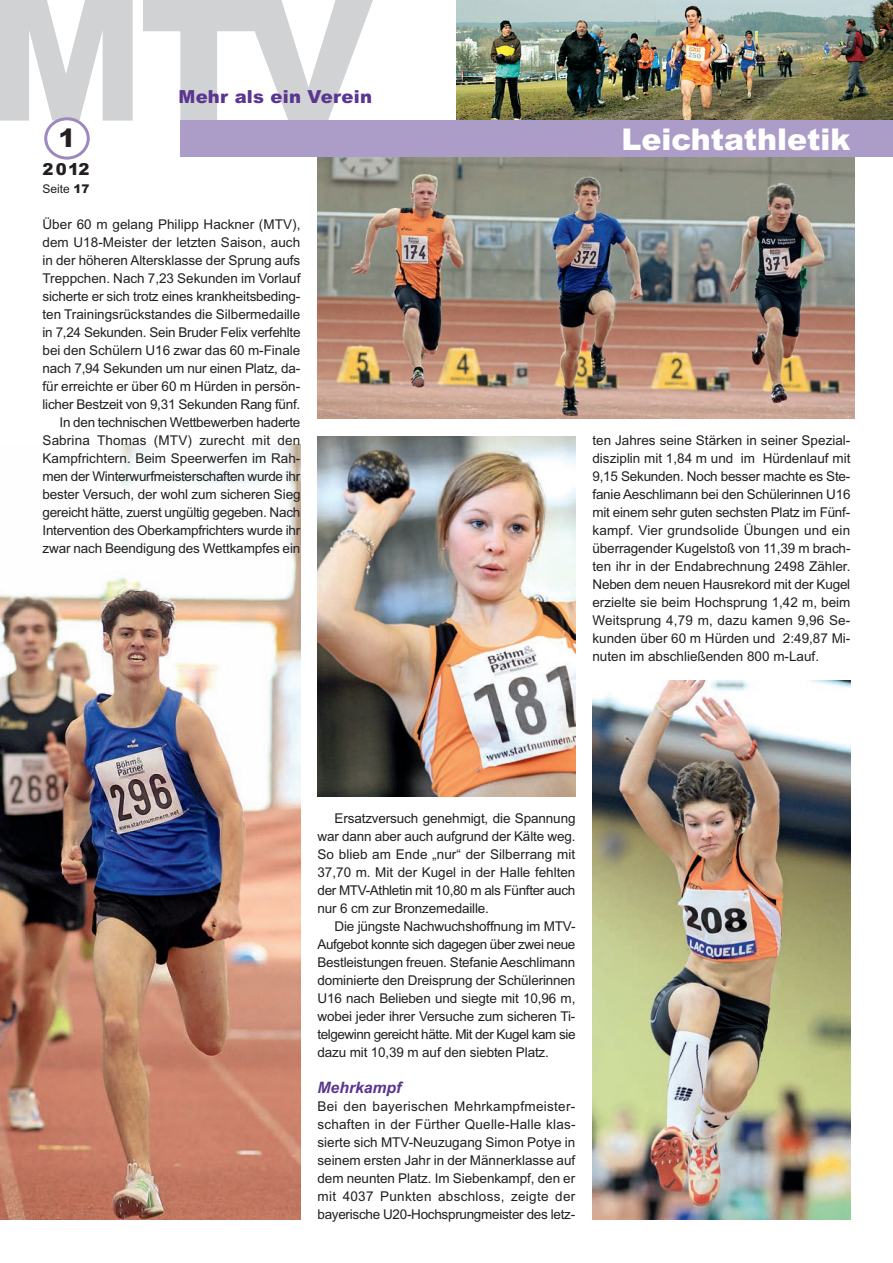
<style>
.page{position:relative;width:893px;height:1263px;background:#fff}
.page>*{position:absolute;margin:0;border:0;box-sizing:border-box;transform-origin:0 0}
.t1{font:900 30px "Arial";color:#fff}
.t2{font:900 25.5px "Arial";color:#231f20}
.t3{font:900 18px "Arial";letter-spacing:.015em;color:#5a3690}
.t4{font:900 16.5px "Arial";color:#231f20}
.t5{font:italic 700 15.75px "Arial";color:#5a3690}
.t6{font:13.5px/18px "Arial";letter-spacing:-.01em;color:#231f20;text-align:justify}
.t7{font:12px "Arial";color:#231f20}
.s1{font-weight:900}
</style>
<div class="page">
<img style="left:456px;top:0;width:437px;height:121px">
<svg style="left:143px;top:0;width:234px;height:121px"></svg>
<svg style="left:1px;top:0;width:132px;height:160px"></svg>
<hr style="left:0;top:121px;width:1px;height:36px;background:#ac9cc8">
<img style="left:0;top:445px;width:300px;height:774px">
<img style="left:317px;top:437px;width:258px;height:359px">
<img style="left:317px;top:157px;width:537px;height:261px">
<div style="left:180px;top:121px;width:713px;height:36px;background:#ac9cc8"></div>
<img style="left:592px;top:680px;width:258px;height:539px">
<h2 class="t2" style="left:58px;top:122px;width:19px">1</h2>
<h3 class="t3" style="left:178px;top:85px;width:195px">Mehr als ein Verein</h3>
<p class="t4" style="left:43px;top:159px;width:48px">2012</p>
<p class="t7" style="left:43px;top:184px;width:48px">Seite <span class="s1">17</span></p>
<p class="t6" style="left:43px;top:216px;width:259px;text-align:right">Über 60 m gelang Philipp Hackner (MTV), dem U18-Meister der letzten Saison, auch in der höheren Altersklasse der Sprung aufs Treppchen. Nach 7,23 Sekunden im Vorlauf sicherte er sich trotz eines krankheitsbeding&shy;ten Trainingsrückstandes die Silbermedaille in 7,24 Sekunden. Sein Bruder Felix verfehlte bei den Schülern U16 zwar das 60 m-Finale nach 7,94 Sekunden um nur einen Platz, da&shy;für erreichte er über 60 m Hürden in persön&shy;licher Bestzeit von 9,31 Sekunden Rang fünf.<br>In den technischen Wettbewerben haderte Sabrina Thomas (MTV) zurecht mit den Kampfrichtern. Beim Speerwerfen im Rah&shy;men der Winterwurfmeisterschaften wurde ihr bester Versuch, der wohl zum sicheren Sieg gereicht hätte, zuerst ungültig gegeben. Nach Intervention des Oberkampfrichters wurde ihr zwar nach Beendigung des Wettkampfes ein</p>
<h1 class="t1" style="left:621px;top:120px;width:230px">Leichtathletik</h1>
<p class="t6" style="left:592px;top:432px;width:260px">ten Jahres seine Stärken in seiner Spezial&shy;disziplin mit 1,84 m und im Hürdenlauf mit 9,15 Sekunden. Noch besser machte es Ste&shy;fanie Aeschlimann bei den Schülerinnen U16 mit einem sehr guten sechsten Platz im Fünf&shy;kampf. Vier grundsolide Übungen und ein überragender Kugelstoß von 11,39 m brach&shy;ten ihr in der Endabrechnung 2498 Zähler.<br>Neben dem neuen Hausrekord mit der Kugel erzielte sie beim Hochsprung 1,42 m, beim Weitsprung 4,79 m, dazu kamen 9,96 Se&shy;kunden über 60 m Hürden und 2:49,87 Mi&shy;nuten im abschließenden 800 m-Lauf.</p>
<p class="t6" style="left:317px;top:810px;width:260px;text-indent:17px">Ersatzversuch genehmigt, die Spannung war dann aber auch aufgrund der Kälte weg.<br>So blieb am Ende „nur“ der Silberrang mit 37,70 m. Mit der Kugel in der Halle fehlten der MTV-Athletin mit 10,80 m als Fünfter auch nur 6 cm zur Bronzemedaille.</p>
<p class="t6" style="left:317px;top:918px;width:260px;text-indent:17px">Die jüngste Nachwuchshoffnung im MTV-Aufgebot konnte sich dagegen über zwei neue Bestleistungen freuen. Stefanie Aeschlimann dominierte den Dreisprung der Schülerinnen U16 nach Belieben und siegte mit 10,96 m, wobei jeder ihrer Versuche zum sicheren Ti&shy;telgewinn gereicht hätte. Mit der Kugel kam sie dazu mit 10,39 m auf den siebten Platz.</p>
<p class="t5" style="left:317px;top:1078px;width:86px">Mehrkampf</p>
<p class="t6" style="left:317px;top:1098px;width:260px">Bei den bayerischen Mehrkampfmeister&shy;schaften in der Fürther Quelle-Halle klas&shy;sierte sich MTV-Neuzugang Simon Potye in seinem ersten Jahr in der Männerklasse auf dem neunten Platz. Im Siebenkampf, den er mit 4037 Punkten abschloss, zeigte der bayerische U20-Hochsprungmeister des letz-</p>
</div>
